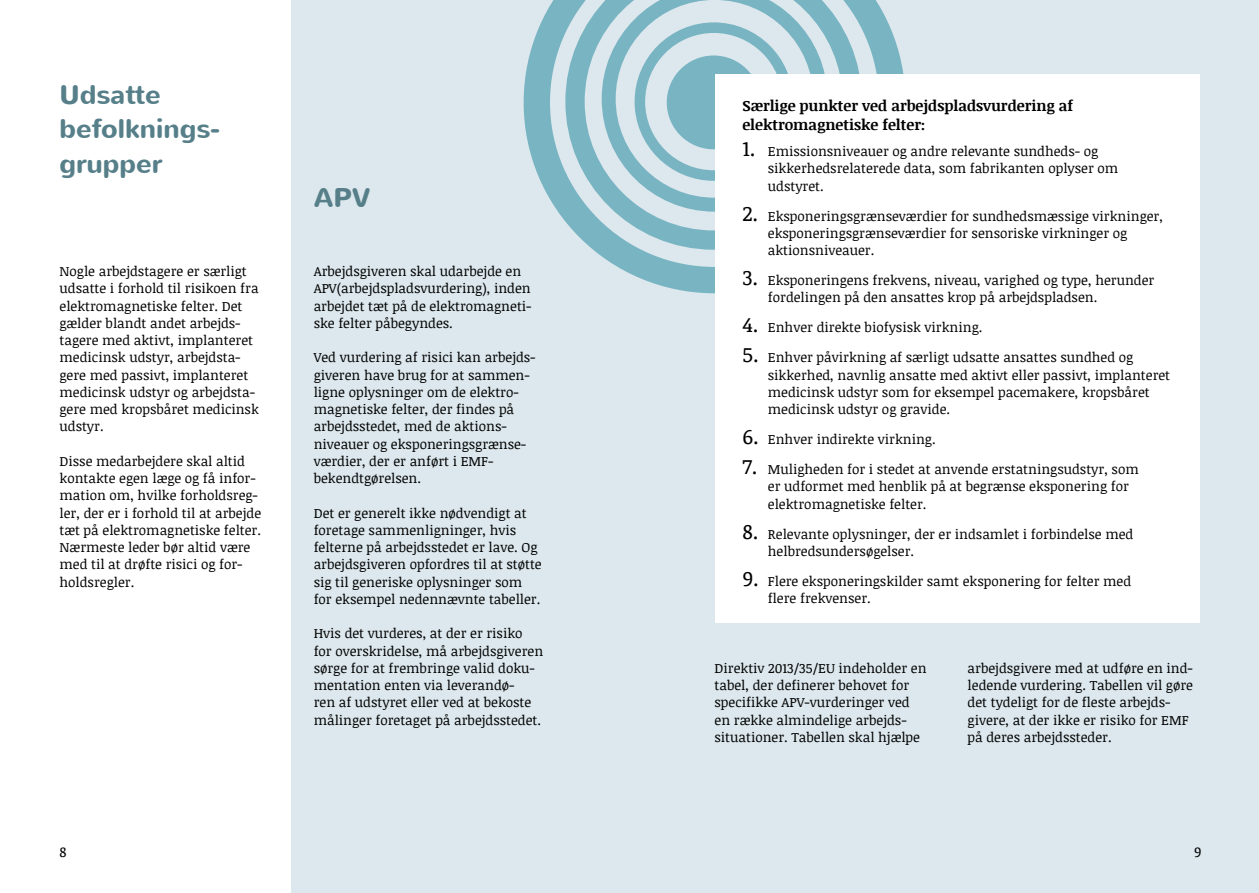
<style>
.page{position:relative;width:1259px;height:893px;background:#fff}
.page>*{position:absolute;margin:0;border:0;box-sizing:border-box;transform-origin:0 0}
.t1{font:700 27px/34.5px "Nunito";color:#567f89}
.t2{font:700 15px/19.5px "Noticia Text";color:#000}
.t3{font:14.25px "Noticia Text";color:#000}
.t4{font:13.5px/17.2px "Noticia Text";color:#000}
.s1{font-size:21px}
</style>
<div class="page">
<div style="left:291px;top:0;width:968px;height:893px;background:#dce8ed"></div>
<svg style="left:523px;top:0;width:381px;height:293px"></svg>
<svg style="left:565px;top:0;width:297px;height:250px"></svg>
<svg style="left:601px;top:0;width:226px;height:212px"></svg>
<div style="left:714px;top:74px;width:485px;height:549px;background:#fff"></div>
<h1 class="t1" style="left:60px;top:77px;width:162px">Udsatte befolknings&shy;grupper</h1>
<p class="t4" style="left:60px;top:262px;width:201px">Nogle arbejdstagere er særligt udsatte i forhold til risikoen fra elektromagnetiske felter. Det gælder blandt andet arbejds&shy;tagere med aktivt, implanteret medicinsk udstyr, arbejdsta&shy;gere med passivt, implanteret medicinsk udstyr og arbejdsta&shy;gere med kropsbåret medicinsk udstyr.</p>
<p class="t4" style="left:60px;top:452px;width:203px">Disse medarbejdere skal altid kontakte egen læge og få infor&shy;mation om, hvilke forholdsreg&shy;ler, der er i forhold til at arbejde tæt på elektromagnetiske felter.<br>Nærmeste leder bør altid være med til at drøfte risici og for&shy;holdsregler.</p>
<p class="t3" style="left:60px;top:842px;width:9px">8</p>
<h1 class="t1" style="left:314px;top:181px;width:59px">APV</h1>
<p class="t4" style="left:314px;top:262px;width:219px">Arbejdsgiveren skal udarbejde en<br>APV(arbejdspladsvurdering), inden arbejdet tæt på de elektromagneti&shy;ske felter påbegyndes.</p>
<p class="t4" style="left:314px;top:348px;width:223px">Ved vurdering af risici kan arbejds&shy;giveren have brug for at sammen&shy;ligne oplysninger om de elektro&shy;magnetiske felter, der findes på arbejdsstedet, med de aktions&shy;niveauer og eksponeringsgrænse&shy;værdier, der er anført i EMF&shy;bekendtgørelsen.</p>
<p class="t4" style="left:314px;top:504px;width:230px">Det er generelt ikke nødvendigt at foretage sammenligninger, hvis felterne på arbejdsstedet er lave. Og arbejdsgiveren opfordres til at støtte sig til generiske oplysninger som for eksempel nedennævnte tabeller.</p>
<p class="t4" style="left:314px;top:625px;width:231px">Hvis det vurderes, at der er risiko for overskridelse, må arbejdsgiveren sørge for at frembringe valid doku&shy;mentation enten via leverandø-<br>ren af udstyret eller ved at bekoste målinger foretaget på arbejdsstedet.</p>
<p class="t2" style="left:742px;top:95px;width:332px">Særlige punkter ved arbejdspladsvurdering af elektromagnetiske felter:</p>
<p class="t4" style="left:768px;top:142px;width:352px;text-indent:-26px"><span class="s1">1.</span> Emissionsniveauer og andre relevante sundheds- og sikkerhedsrelaterede data, som fabrikanten oplyser om udstyret.</p>
<p class="t4" style="left:768px;top:207px;width:397px;text-indent:-26px"><span class="s1">2.</span> Eksponeringsgrænseværdier for sundhedsmæssige virkninger, eksponeringsgrænseværdier for sensoriske virkninger og aktionsniveauer.</p>
<p class="t4" style="left:768px;top:271px;width:388px;text-indent:-26px"><span class="s1">3.</span> Eksponeringens frekvens, niveau, varighed og type, herunder fordelingen på den ansattes krop på arbejdspladsen.</p>
<p class="t4" style="left:742px;top:318px;width:241px"><span class="s1">4.</span> Enhver direkte biofysisk virkning.</p>
<p class="t4" style="left:768px;top:348px;width:404px;text-indent:-26px"><span class="s1">5.</span> Enhver påvirkning af særligt udsatte ansattes sundhed og sikkerhed, navnlig ansatte med aktivt eller passivt, implanteret medicinsk udstyr som for eksempel pacemakere, kropsbåret medicinsk udstyr og gravide.</p>
<p class="t4" style="left:742px;top:430px;width:195px"><span class="s1">6.</span> Enhver indirekte virkning.</p>
<p class="t4" style="left:768px;top:460px;width:372px;text-indent:-26px"><span class="s1">7.</span> Muligheden for i stedet at anvende erstatningsudstyr, som er udformet med henblik på at begrænse eksponering for elektromagnetiske felter.</p>
<p class="t4" style="left:768px;top:525px;width:367px;text-indent:-26px"><span class="s1">8.</span> Relevante oplysninger, der er indsamlet i forbindelse med helbredsundersøgelser.</p>
<p class="t4" style="left:768px;top:572px;width:365px;text-indent:-26px"><span class="s1">9.</span> Flere eksponeringskilder samt eksponering for felter med flere frekvenser.</p>
<p class="t4" style="left:714px;top:659px;width:213px">Direktiv 2013/35/EU indeholder en tabel, der definerer behovet for specifikke APV-vurderinger ved en række almindelige arbejds&shy;situationer. Tabellen skal hjælpe</p>
<p class="t4" style="left:967px;top:659px;width:227px">arbejdsgivere med at udføre en ind&shy;ledende vurdering. Tabellen vil gøre det tydeligt for de fleste arbejds&shy;givere, at der ikke er risiko for EMF på deres arbejdssteder.</p>
<p class="t3" style="left:1194px;top:842px;width:9px">9</p>
</div>
